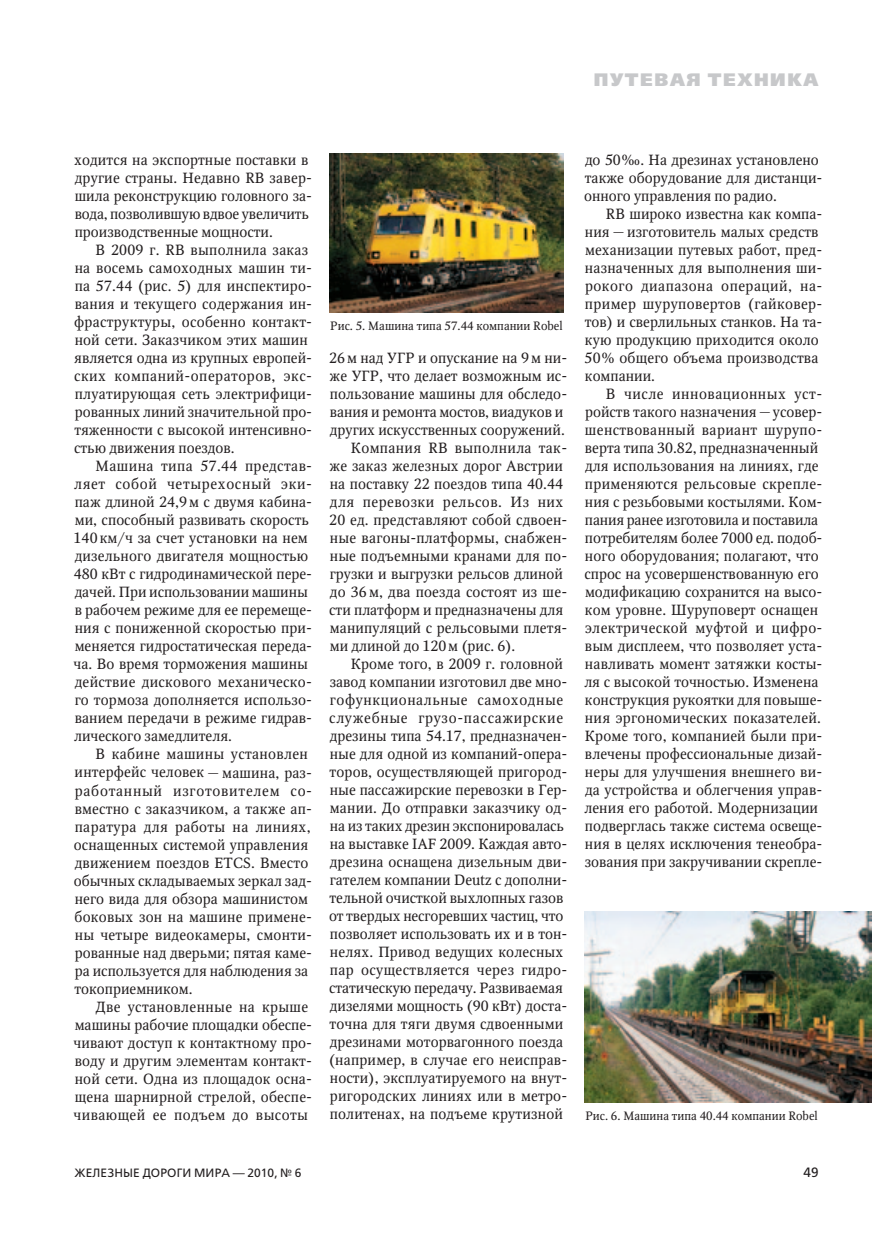
<style>
.page{position:relative;width:893px;height:1234px;background:#fff}
.page>*{position:absolute;margin:0;border:0;box-sizing:border-box;transform-origin:0 0}
.t1{font:800 18px "Free Set";letter-spacing:.09em;color:#c7c8ca}
.t2{font:14.7px/18px "Octava";letter-spacing:.005em;color:#231f20}
.t3{font:14.7px "Octava";letter-spacing:.025em;color:#231f20}
.t4{font:14.7px "Octava";letter-spacing:.045em;color:#231f20}
.t5{font:14.7px "Octava";letter-spacing:.04em;color:#231f20}
.t6{font:14.7px "Octava";letter-spacing:.035em;color:#231f20}
.t7{font:13.5px "Free Set";color:#231f20}
.t8{font:12px "Octava";color:#231f20}
.t9{font:12px "Free Set";letter-spacing:.01em;color:#231f20}
</style>
<div class="page">
<img style="left:330px;top:153px;width:233px;height:160px">
<img style="left:585px;top:911px;width:287px;height:191px">
<p class="t1" style="left:594px;top:68px;width:226px">Путевая техника</p>
<p class="t2" style="left:74px;top:151px;width:239px">ходится на экспортные поставки в другие страны. Недавно RB завер&shy;шила реконструкцию головного за&shy;вода, позволившую вдвое увеличить производственные мощности.</p>
<p class="t2" style="left:74px;top:241px;width:240px;text-indent:21px">В 2009 г. RB выполнила заказ на восемь самоходных машин ти&shy;па 57.44 (рис. 5) для инспектиро&shy;вания и текущего содержания ин&shy;фраструктуры, особенно контакт&shy;ной сети. Заказчиком этих машин является одна из крупных европей&shy;ских компаний-операторов, экс&shy;плуатирующая сеть электрифици&shy;рованных линий значительной про&shy;тяженности с высокой интенсивно&shy;стью движения поездов.</p>
<p class="t2" style="left:74px;top:457px;width:240px;text-indent:22px">Машина типа 57.44 представ&shy;ляет собой четырехосный эки&shy;паж длиной 24,9м с двумя кабина&shy;ми, способный развивать скорость<br>140 км/ч за счет установки на нем дизельного двигателя мощностью<br>480 кВт с гидродинамической пере&shy;дачей. При использовании машины в рабочем режиме для ее перемеще&shy;ния с пониженной скоростью при&shy;меняется гидростатическая переда&shy;ча. Во время торможения машины действие дискового механическо&shy;го тормоза дополняется использо&shy;ванием передачи в режиме гидрав&shy;лического замедлителя.</p>
<p class="t2" style="left:74px;top:745px;width:240px;text-indent:22px">В кабине машины установлен интерфейс человек — машина, раз&shy;работанный изготовителем со&shy;вместно с заказчиком, а также ап&shy;паратура для работы на линиях, оснащенных системой управления движением поездов ETCS. Вместо обычных складываемых зеркал зад&shy;него вида для обзора машинистом боковых зон на машине примене&shy;ны четыре видеокамеры, смонти&shy;рованные над дверьми; пятая каме&shy;ра используется для наблюдения за токоприемником.</p>
<p class="t2" style="left:74px;top:997px;width:240px;text-indent:22px">Две установленные на крыше машины рабочие площадки обеспе&shy;чивают доступ к контактному про&shy;воду и другим элементам контакт&shy;ной сети. Одна из площадок осна&shy;щена шарнирной стрелой, обеспе&shy;чивающей ее подъем до высоты</p>
<p class="t8" style="left:330px;top:318px;width:234px">Рис. 5. Машина типа 57.44 компании Robel</p>
<p class="t2" style="left:329px;top:349px;width:240px">26м над УГР и опускание на 9м ни-</p>
<p class="t2" style="left:330px;top:367px;width:239px">же УГР, что делает возможным ис-</p>
<p class="t2" style="left:330px;top:385px;width:239px">пользование машины для обследо-</p>
<p class="t2" style="left:330px;top:403px;width:235px">вания и ремонта мостов, виадуков и</p>
<p class="t2" style="left:330px;top:421px;width:236px">других искусственных сооружений.</p>
<p class="t3" style="left:351px;top:439px;width:218px">Компания RB выполнила так-</p>
<p class="t2" style="left:330px;top:457px;width:235px">же заказ железных дорог Австрии</p>
<p class="t2" style="left:330px;top:475px;width:235px">на поставку 22 поездов типа 40.44</p>
<p class="t6" style="left:330px;top:493px;width:235px">для перевозки рельсов. Из них</p>
<p class="t2" style="left:329px;top:511px;width:240px">20 ед. представляют собой сдвоен-</p>
<p class="t2" style="left:330px;top:529px;width:239px">ные вагоны-платформы, снабжен-</p>
<p class="t2" style="left:330px;top:547px;width:239px">ные подъемными кранами для по-</p>
<p class="t2" style="left:330px;top:565px;width:235px">грузки и выгрузки рельсов длиной</p>
<p class="t2" style="left:330px;top:583px;width:239px">до 36м, два поезда состоят из ше-</p>
<p class="t2" style="left:329px;top:601px;width:235px">сти платформ и предназначены для</p>
<p class="t2" style="left:330px;top:619px;width:239px">манипуляций с рельсовыми плетя-</p>
<p class="t2" style="left:330px;top:637px;width:187px">ми длиной до 120м (рис. 6).</p>
<p class="t2" style="left:351px;top:655px;width:214px">Кроме того, в 2009 г. головной</p>
<p class="t2" style="left:330px;top:673px;width:239px">завод компании изготовил две мно-</p>
<p class="t5" style="left:330px;top:691px;width:235px">гофункциональные самоходные</p>
<p class="t4" style="left:329px;top:709px;width:236px">служебные грузо-пассажирские</p>
<p class="t2" style="left:330px;top:727px;width:239px">дрезины типа 54.17, предназначен-</p>
<p class="t2" style="left:330px;top:745px;width:239px">ные для одной из компаний-опера-</p>
<p class="t2" style="left:330px;top:763px;width:239px">торов, осуществляющей пригород-</p>
<p class="t2" style="left:330px;top:780px;width:239px">ные пассажирские перевозки в Гер-</p>
<p class="t2" style="left:330px;top:798px;width:239px">мании. До отправки заказчику од-</p>
<p class="t2" style="left:330px;top:816px;width:236px">на из таких дрезин экспонировалась</p>
<p class="t2" style="left:330px;top:834px;width:239px">на выставке IAF 2009. Каждая авто-</p>
<p class="t2" style="left:330px;top:852px;width:239px">дрезина оснащена дизельным дви-</p>
<p class="t2" style="left:330px;top:870px;width:239px">гателем компании Deutz с дополни-</p>
<p class="t2" style="left:330px;top:888px;width:235px">тельной очисткой выхлопных газов</p>
<p class="t2" style="left:329px;top:906px;width:236px">от твердых несгоревших частиц, что</p>
<p class="t2" style="left:330px;top:924px;width:239px">позволяет использовать их и в тон-</p>
<p class="t2" style="left:330px;top:942px;width:235px">нелях. Привод ведущих колесных</p>
<p class="t3" style="left:330px;top:960px;width:239px">пар осуществляется через гидро-</p>
<p class="t2" style="left:329px;top:978px;width:235px">статическую передачу. Развиваемая</p>
<p class="t2" style="left:330px;top:996px;width:239px">дизелями мощность (90 кВт) доста-</p>
<p class="t2" style="left:330px;top:1014px;width:235px">точна для тяги двумя сдвоенными</p>
<p class="t2" style="left:330px;top:1032px;width:235px">дрезинами моторвагонного поезда</p>
<p class="t2" style="left:329px;top:1050px;width:240px">(например, в случае его неисправ-</p>
<p class="t2" style="left:330px;top:1068px;width:239px">ности), эксплуатируемого на внут-</p>
<p class="t2" style="left:330px;top:1086px;width:239px">ригородских линиях или в метро-</p>
<p class="t2" style="left:330px;top:1104px;width:235px">политенах, на подъеме крутизной</p>
<p class="t2" style="left:584px;top:150px;width:240px">до 50‰. На дрезинах установлено также оборудование для дистанци&shy;онного управления по радио.</p>
<p class="t2" style="left:585px;top:204px;width:239px;text-indent:21px">RB широко известна как компа&shy;ния — изготовитель малых средств механизации путевых работ, пред&shy;назначенных для выполнения ши&shy;рокого диапазона операций, на&shy;пример шуруповертов (гайковер&shy;тов) и сверлильных станков. На та&shy;кую продукцию приходится около<br>50% общего объема производства компании.</p>
<p class="t2" style="left:584px;top:385px;width:240px;text-indent:22px">В числе инновационных уст&shy;ройств такого назначения—усовер&shy;шенствованный вариант шурупо&shy;верта типа 30.82, предназначенный для использования на линиях, где применяются рельсовые скрепле&shy;ния с резьбовыми костылями. Ком&shy;пания ранее изготовила и поставила потребителям более 7000 ед. подоб&shy;ного оборудования; полагают, что спрос на усовершенствованную его модификацию сохранится на высо&shy;ком уровне. Шуруповерт оснащен электрической муфтой и цифро&shy;вым дисплеем, что позволяет уста&shy;навливать момент затяжки косты&shy;ля с высокой точностью. Изменена конструкция рукоятки для повыше&shy;ния эргономических показателей.<br>Кроме того, компанией были при&shy;влечены профессиональные дизай&shy;неры для улучшения внешнего ви&shy;да устройства и облегчения управ&shy;ления его работой. Модернизации подверглась также система освеще&shy;ния в целях исключения тенеобра&shy;зования при закручивании скрепле-</p>
<p class="t8" style="left:585px;top:1107px;width:234px">Рис. 6. Машина типа 40.44 компании Robel</p>
<p class="t9" style="left:74px;top:1165px;width:229px">Железные дороги мира — 2010, № 6</p>
<p class="t7" style="left:804px;top:1163px;width:17px">49</p>
</div>
